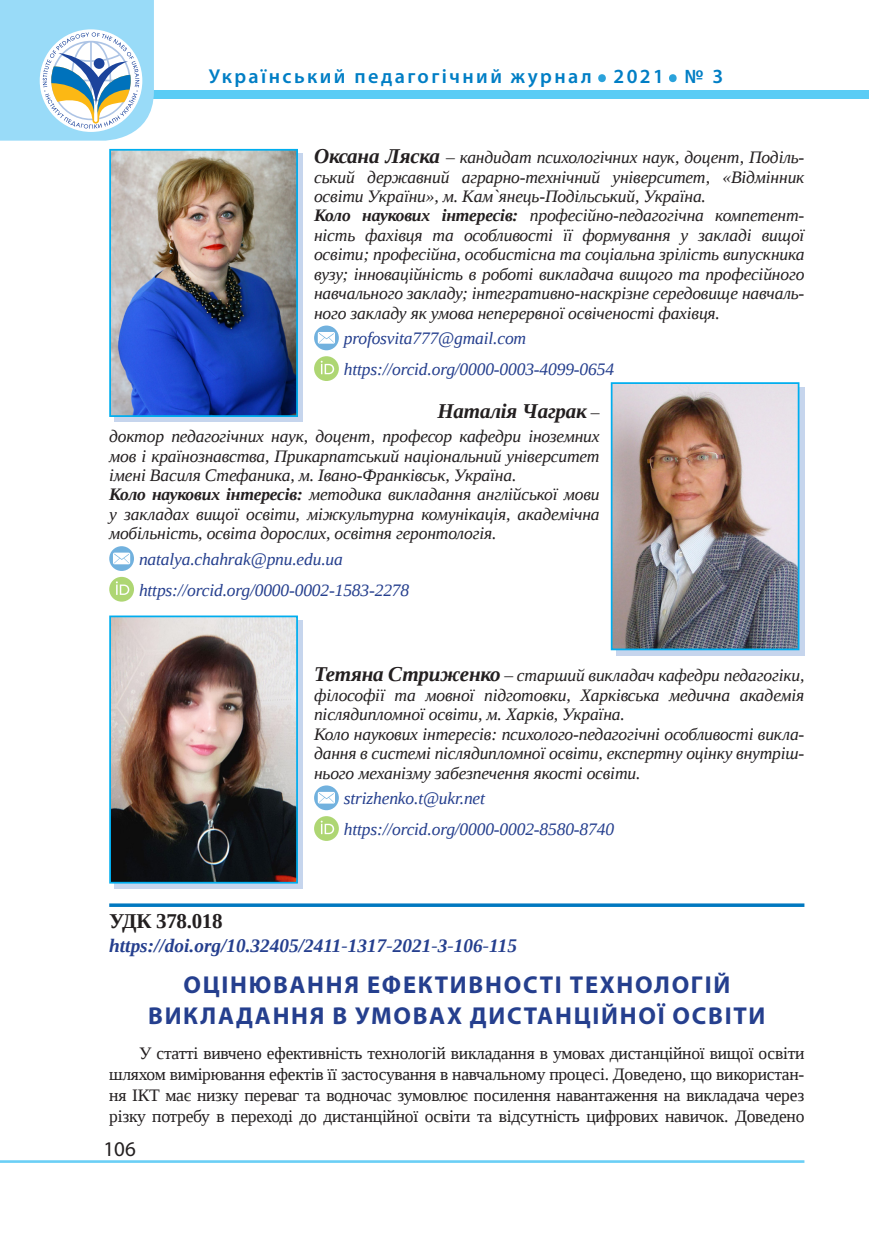
<style>
.page{position:relative;width:869px;height:1241px;background:#fff}
.page>*{position:absolute;margin:0;border:0;box-sizing:border-box;transform-origin:0 0}
.t1{font:600 50.4px "Myriad Pro";color:#2aa2db}
.Назва_статті{font:700 24.5px/30.8px "Myriad Pro";letter-spacing:.07em;color:#253f8e;text-align:center}
.Про_Автора{font:italic 700 21px "Liberation Serif";letter-spacing:-.01em;color:#231f20}
.УДК{font:700 21px "Liberation Serif";letter-spacing:-.015em;color:#231f20}
.t2{font:21px "Myriad Pro";color:#231f20}
.t3{font:600 20.12px "Myriad Pro";letter-spacing:.12em;color:#007ec5}
.Надої{font:italic 700 19.25px "Liberation Serif";color:#253f8e}
.Про_Автора-2{font:italic 17.5px/19.4px "Liberation Serif";letter-spacing:-.01em;color:#231f20;text-align:justify}
.Main{font:17.5px/20.8px "Liberation Serif";letter-spacing:-.015em;color:#231f20;text-align:justify}
.Про_Автора-3{font:italic 17.5px "Liberation Serif";letter-spacing:-.01em;color:#253f8e}
.s1{font-weight:700;font-size:21px}
.s2{font-weight:700}
.s3{font-weight:400;font-size:17.5px}
</style>
<div class="page">
<hr style="left:0;top:1159px;width:804px;height:3px;background:#6bcff6">
<div style="left:0;top:90px;width:868px;height:8px;background:#5accf5"></div>
<svg style="left:0;top:0;width:154px;height:141px"></svg>
<div style="left:114px;top:154px;width:189px;height:268px;background:#c6d5ed"></div>
<img style="left:112px;top:152px;width:183px;height:262px">
<div style="left:109px;top:149px;width:189px;height:268px;border:2px solid #00aeef"></div>
<svg style="left:314px;top:325px;width:25px;height:25px"></svg>
<svg style="left:314px;top:356px;width:25px;height:25px"></svg>
<svg style="left:320px;top:360px;width:14px;height:14px"></svg>
<svg style="left:615px;top:387px;width:189px;height:268px;background:#b6d1ed"></svg>
<img style="left:613px;top:385px;width:183px;height:262px">
<div style="left:610px;top:382px;width:189px;height:268px;border:2px solid #00aeef"></div>
<svg style="left:109px;top:546px;width:25px;height:25px"></svg>
<svg style="left:109px;top:576px;width:25px;height:25px"></svg>
<svg style="left:116px;top:581px;width:13px;height:14px"></svg>
<div style="left:114px;top:620px;width:189px;height:268px;background:#c6d5ed"></div>
<img style="left:112px;top:618px;width:183px;height:262px">
<div style="left:109px;top:615px;width:189px;height:268px;border:2px solid #00aeef"></div>
<svg style="left:314px;top:785px;width:25px;height:25px"></svg>
<svg style="left:314px;top:816px;width:25px;height:24px"></svg>
<svg style="left:320px;top:820px;width:14px;height:14px"></svg>
<hr style="left:109px;top:903px;width:695px;height:3px;background:#0078c0">
<p class="t3" style="left:208px;top:64px;width:384px">Український педагогічний журнал</p>
<h1 class="t1" style="left:595px;top:33px;width:13px">.</h1>
<p class="t3" style="left:613px;top:64px;width:52px">2021</p>
<h1 class="t1" style="left:666px;top:33px;width:13px">.</h1>
<p class="t3" style="left:684px;top:64px;width:40px">№ 3</p>
<p class="Про_Автора-2" style="left:314px;top:147px;width:491px"><span class="s1">Оксана Ляска</span> – кандидат психологічних наук, доцент, Поділь&shy;ський державний аграрно-технічний університет, «Відмінник освіти України», м. Кам`янець-Подільський, Україна.</p>
<p class="Про_Автора-2" style="left:314px;top:206px;width:491px"><span class="s2">Коло наукових інтересів:</span> професійно-педагогічна компетент&shy;ність фахівця та особливості її формування у закладі вищої освіти; професійна, особистісна та соціальна зрілість випускника вузу; інноваційність в роботі викладача вищого та професійного навчального закладу; інтегративно-наскрізне середовище навчаль&shy;ного закладу як умова неперервної освіченості фахівця.</p>
<p class="Про_Автора-3" style="left:344px;top:327px;width:184px">profosvita777@gmail.com</p>
<p class="Про_Автора-3" style="left:344px;top:358px;width:271px">https://orcid.org/0000-0003-4099-0654</p>
<p class="Про_Автора" style="left:437px;top:397px;width:163px">Наталія Чаграк <span class="s3">–</span></p>
<p class="Про_Автора-2" style="left:109px;top:426px;width:491px">доктор педагогічних наук, доцент, професор кафедри іноземних мов і країнознавства, Прикарпатський національний університет імені Василя Стефаника, м. Івано-Франківськ, Україна.</p>
<p class="Про_Автора-2" style="left:109px;top:484px;width:491px"><span class="s2">Коло наукових інтересів:</span> методика викладання англійської мови у закладах вищої освіти, міжкультурна комунікація, академічна мобільність, освіта дорослих, освітня геронтологія.</p>
<p class="Про_Автора-3" style="left:139px;top:547px;width:205px">natalya.chahrak@pnu.edu.ua</p>
<p class="Про_Автора-3" style="left:139px;top:578px;width:271px">https://orcid.org/0000-0002-1583-2278</p>
<p class="Про_Автора-2" style="left:314px;top:665px;width:491px"><span class="s1">Тетяна Стриженко</span> – старший викладач кафедри педагогіки, філософії та мовної підготовки, Харківська медична академія післядипломної освіти, м. Харків, Україна.</p>
<p class="Про_Автора-2" style="left:314px;top:724px;width:491px">Коло наукових інтересів: психолого-педагогічні особливості викла&shy;дання в системі післядипломної освіти, експертну оцінку внутріш&shy;нього механізму забезпечення якості освіти.</p>
<p class="Про_Автора-3" style="left:344px;top:787px;width:143px">strizhenko.t@ukr.net</p>
<p class="Про_Автора-3" style="left:344px;top:817px;width:271px">https://orcid.org/0000-0002-8580-8740</p>
<p class="УДК" style="left:109px;top:906px;width:115px">УДК 378.018</p>
<p class="Надої" style="left:109px;top:933px;width:409px">https://doi.org/10.32405/2411-1317-2021-3-106-115</p>
<p class="Назва_статті" style="left:148px;top:968px;width:618px">ОЦІНЮВАННЯ ЕФЕКТИВНОСТІ ТЕХНОЛОГІЙ<br>ВИКЛАДАННЯ В УМОВАХ ДИСТАНЦІЙНОЇ ОСВІТИ</p>
<p class="Main" style="left:109px;top:1042px;width:696px;text-indent:30px">У статті вивчено ефективність технологій викладання в умовах дистанційної вищої освіти шляхом вимірювання ефектів її застосування в навчальному процесі. Доведено, що використан&shy;ня ІКТ має низку переваг та водночас зумовлює посилення навантаження на викладача через різку потребу в переході до дистанційної освіти та відсутність цифрових навичок. Доведено</p>
<p class="t2" style="left:103px;top:1135px;width:34px">106</p>
</div>
